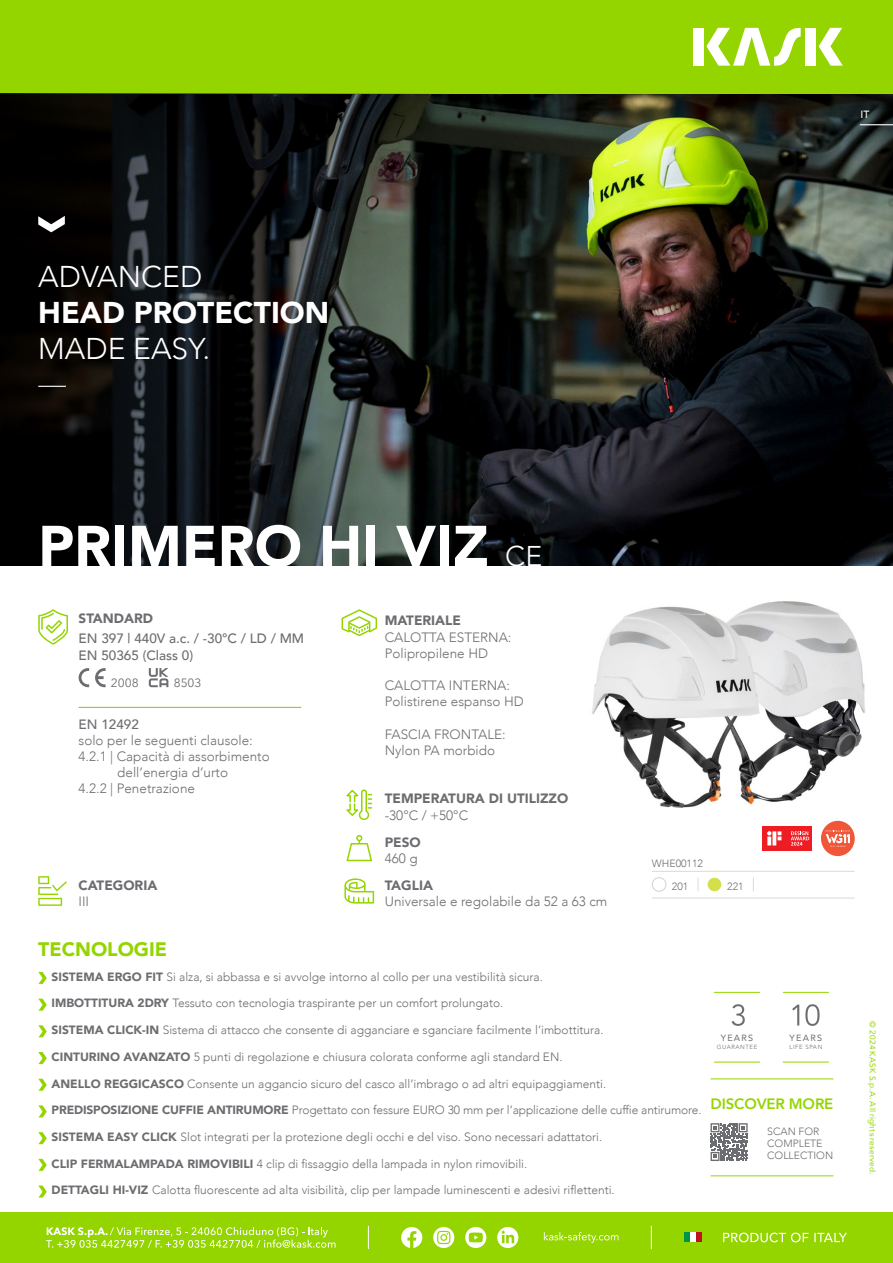
<style>
.page{position:relative;width:893px;height:1263px;background:#fff}
.page>*{position:absolute;margin:0;border:0;box-sizing:border-box;transform-origin:0 0}
.t1{font:900 57px "Avenir";color:#fff}
.t2{font:300 30px "Avenir";color:#fff}
.t3{font:900 30px "Avenir";color:#fff}
.t4{font:900 19.5px "Avenir";color:#94d500}
.t5{font:800 15px "Avenir";letter-spacing:-.01em;color:#94d500}
.t6{font:300 13.5px/16.2px "Avenir";color:#6c6d70}
.t7{font:900 13.5px "Avenir";color:#6c6d70}
.t8{font:500 13.5px/16.2px "Avenir";color:#6c6d70}
.t9{font:300 12px "Avenir";color:#6c6d70}
.t10{font:12px "Avenir Next";color:#6c6d70}
.t11{font:300 10.5px/12px "Avenir";color:#6c6d70}
.t12{font:500 10.5px "Avenir";color:#fff}
.t13{font:9px "Avenir";letter-spacing:.14em;color:#6c6d70}
.t14{font:8.25px "Avenir";letter-spacing:.025em;color:#94d500}
.t15{font:300 6px "Avenir";letter-spacing:.1em;color:#6c6d70}
.s1{font-weight:300;font-size:28.5px}
.s2{font-weight:900}
</style>
<div class="page">
<div style="left:0;top:1212px;width:893px;height:51px;background:#94d500"></div>
<div style="left:0;top:0;width:893px;height:94px;background:#94d500"></div>
<div style="left:693px;top:28px;width:11px;height:38px;background:#fff"></div>
<div style="left:805px;top:28px;width:11px;height:38px;background:#fff"></div>
<svg style="left:819px;top:28px;width:24px;height:38px"></svg>
<svg style="left:706px;top:28px;width:95px;height:38px"></svg>
<svg style="left:368px;top:1226px;width:1px;height:23px"></svg>
<svg style="left:651px;top:1226px;width:1px;height:23px"></svg>
<div style="left:684px;top:1233px;width:6px;height:9px;background:#009445"></div>
<div style="left:690px;top:1233px;width:6px;height:9px;background:#fff"></div>
<div style="left:696px;top:1233px;width:6px;height:9px;background:#bf1221"></div>
<svg style="left:723px;top:1232px;width:124px;height:10px"></svg>
<svg style="left:433px;top:1227px;width:21px;height:21px"></svg>
<svg style="left:465px;top:1227px;width:21px;height:21px"></svg>
<svg style="left:497px;top:1227px;width:21px;height:21px"></svg>
<svg style="left:401px;top:1227px;width:21px;height:21px"></svg>
<svg style="left:544px;top:1232px;width:74px;height:11px"></svg>
<svg style="left:46px;top:1227px;width:290px;height:21px"></svg>
<img style="left:446px;top:95px;width:447px;height:471px">
<hr style="left:860px;top:124px;width:33px;height:1px;background:#fff">
<img style="left:592px;top:601px;width:273px;height:255px">
<div style="left:821px;top:821px;width:34px;height:35px;background:#f05637;border-radius:50%"></div>
<svg style="left:826px;top:830px;width:24px;height:17px"></svg>
<svg style="left:344px;top:878px;width:30px;height:25px"></svg>
<svg style="left:38px;top:609px;width:30px;height:36px"></svg>
<svg style="left:342px;top:609px;width:35px;height:27px"></svg>
<svg style="left:149px;top:668px;width:19px;height:19px"></svg>
<svg style="left:79px;top:668px;width:10px;height:19px"></svg>
<svg style="left:95px;top:668px;width:11px;height:19px"></svg>
<svg style="left:346px;top:835px;width:26px;height:26px"></svg>
<svg style="left:38px;top:876px;width:29px;height:30px"></svg>
<svg style="left:346px;top:789px;width:26px;height:31px"></svg>
<hr style="left:79px;top:707px;width:222px;height:1px;background:#94d500">
<hr style="left:711px;top:1078px;width:122px;height:1px;background:#94d500">
<hr style="left:711px;top:1175px;width:122px;height:1px;background:#94d500">
<svg style="left:731px;top:1004px;width:14px;height:22px"></svg>
<hr style="left:714px;top:992px;width:46px;height:1px;background:#94d500">
<hr style="left:714px;top:1062px;width:46px;height:1px;background:#94d500">
<hr style="left:783px;top:992px;width:46px;height:1px;background:#94d500">
<hr style="left:783px;top:1062px;width:46px;height:1px;background:#94d500">
<svg style="left:805px;top:1004px;width:15px;height:22px"></svg>
<svg style="left:792px;top:1004px;width:7px;height:21px"></svg>
<svg style="left:711px;top:1123px;width:37px;height:38px"></svg>
<svg style="left:38px;top:972px;width:9px;height:12px"></svg>
<svg style="left:38px;top:1079px;width:9px;height:12px"></svg>
<svg style="left:38px;top:1025px;width:9px;height:12px"></svg>
<svg style="left:38px;top:1159px;width:9px;height:12px"></svg>
<svg style="left:38px;top:1132px;width:9px;height:12px"></svg>
<svg style="left:38px;top:998px;width:9px;height:13px"></svg>
<svg style="left:38px;top:1052px;width:9px;height:12px"></svg>
<svg style="left:38px;top:1105px;width:9px;height:12px"></svg>
<svg style="left:0;top:94px;width:446px;height:472px;background:#171a1a"></svg>
<svg style="left:38px;top:216px;width:27px;height:16px"></svg>
<svg style="left:38px;top:386px;width:28px;height:1px"></svg>
<svg style="left:762px;top:826px;width:24px;height:24px"></svg>
<svg style="left:767px;top:831px;width:4px;height:14px"></svg>
<svg style="left:772px;top:831px;width:4px;height:14px"></svg>
<svg style="left:778px;top:831px;width:3px;height:9px"></svg>
<div style="left:788px;top:826px;width:24px;height:24px;background:#ee1d23"></div>
<svg style="left:791px;top:831px;width:18px;height:15px"></svg>
<div style="left:652px;top:877px;width:14px;height:15px;border:1px solid #d1d2d4;border-radius:50%"></div>
<div style="left:708px;top:878px;width:13px;height:13px;background:#d4df4c;border-radius:50%"></div>
<hr style="left:652px;top:871px;width:203px;height:1px;background:#dadada">
<hr style="left:652px;top:898px;width:203px;height:1px;background:#dadada">
<svg style="left:698px;top:878px;width:1px;height:13px"></svg>
<svg style="left:753px;top:878px;width:1px;height:13px"></svg>
<svg style="left:38px;top:1185px;width:9px;height:12px"></svg>
<h2 class="t2" style="left:38px;top:259px;width:165px">ADVANCED</h2>
<h2 class="t3" style="left:38px;top:287px;width:293px">HEAD PROTECTION</h2>
<h2 class="t2" style="left:38px;top:331px;width:174px">MADE EASY.</h2>
<p class="t12" style="left:860px;top:105px;width:10px">IT</p>
<h1 class="t1" style="left:38px;top:497px;width:505px">PRIMERO HI VIZ <span class="s1">CE</span></h1>
<p class="t7" style="left:79px;top:607px;width:76px">STANDARD</p>
<p class="t8" style="left:79px;top:630px;width:227px">EN 397 | 440V a.c. / -30°C / LD / MM<br>EN 50365 (Class 0)</p>
<p class="t10" style="left:111px;top:673px;width:29px">2008</p>
<p class="t10" style="left:174px;top:673px;width:29px">8503</p>
<p class="t8" style="left:79px;top:715px;width:62px">EN 12492</p>
<p class="t6" style="left:79px;top:732px;width:176px">solo per le seguenti clausole:</p>
<p class="t6" style="left:79px;top:748px;width:193px">4.2.1 | Capacità di assorbimento</p>
<p class="t6" style="left:117px;top:764px;width:112px">dell’energia d’urto</p>
<p class="t6" style="left:79px;top:781px;width:118px">4.2.2 | Penetrazione</p>
<p class="t7" style="left:79px;top:873px;width:80px">CATEGORIA</p>
<p class="t6" style="left:79px;top:893px;width:12px">III</p>
<h3 class="t4" style="left:38px;top:932px;width:130px">TECNOLOGIE</h3>
<p class="t7" style="left:385px;top:609px;width:78px">MATERIALE</p>
<p class="t6" style="left:385px;top:629px;width:128px">CALOTTA ESTERNA:<br>Polipropilene HD</p>
<p class="t6" style="left:385px;top:677px;width:141px">CALOTTA INTERNA:<br>Polistirene espanso HD</p>
<p class="t6" style="left:385px;top:726px;width:122px">FASCIA FRONTALE:<br>Nylon PA morbido</p>
<p class="t7" style="left:385px;top:787px;width:185px">TEMPERATURA DI UTILIZZO</p>
<p class="t6" style="left:385px;top:807px;width:85px">-30°C / +50°C</p>
<p class="t7" style="left:385px;top:830px;width:37px">PESO</p>
<p class="t6" style="left:385px;top:850px;width:34px">460 g</p>
<p class="t7" style="left:385px;top:873px;width:50px">TAGLIA</p>
<p class="t6" style="left:385px;top:893px;width:224px">Universale e regolabile da 52 a 63 cm</p>
<p class="t9" style="left:52px;top:969px;width:493px"><span class="s2">SISTEMA ERGO FIT</span> Si alza, si abbassa e si avvolge intorno al collo per una vestibilità sicura.</p>
<p class="t9" style="left:52px;top:996px;width:453px"><span class="s2">IMBOTTITURA 2DRY</span> Tessuto con tecnologia traspirante per un comfort prolungato.</p>
<p class="t9" style="left:52px;top:1023px;width:553px"><span class="s2">SISTEMA CLICK-IN</span> Sistema di attacco che consente di agganciare e sganciare facilmente l’imbottitura.</p>
<p class="t9" style="left:52px;top:1049px;width:512px"><span class="s2">CINTURINO AVANZATO</span> 5 punti di regolazione e chiusura colorata conforme agli standard EN.</p>
<p class="t9" style="left:52px;top:1076px;width:556px"><span class="s2">ANELLO REGGICASCO</span> Consente un aggancio sicuro del casco all’imbrago o ad altri equipaggiamenti.</p>
<p class="t11" style="left:652px;top:857px;width:53px">WHE00112</p>
<p class="t11" style="left:672px;top:880px;width:18px">201</p>
<p class="t11" style="left:727px;top:880px;width:18px">221</p>
<p class="t13" style="left:721px;top:1031px;width:34px">YEARS</p>
<p class="t15" style="left:717px;top:1043px;width:42px">GUARANTEE</p>
<p class="t13" style="left:790px;top:1031px;width:34px">YEARS</p>
<p class="t15" style="left:789px;top:1043px;width:34px">LIFE SPAN</p>
<p class="t9" style="left:52px;top:1103px;width:651px"><span class="s2">PREDISPOSIZIONE CUFFIE ANTIRUMORE</span> Progettato con fessure EURO 30 mm per l’applicazione delle cuffie antirumore.</p>
<p class="t9" style="left:52px;top:1130px;width:552px"><span class="s2">SISTEMA EASY CLICK</span> Slot integrati per la protezione degli occhi e del viso. Sono necessari adattatori.</p>
<p class="t9" style="left:52px;top:1156px;width:477px"><span class="s2">CLIP FERMALAMPADA RIMOVIBILI</span> 4 clip di fissaggio della lampada in nylon rimovibili.</p>
<p class="t9" style="left:52px;top:1183px;width:565px"><span class="s2">DETTAGLI HI-VIZ</span> Calotta fluorescente ad alta visibilità, clip per lampade luminescenti e adesivi riflettenti.</p>
<p class="t5" style="left:711px;top:1092px;width:124px">DISCOVER MORE</p>
<p class="t11" style="left:767px;top:1126px;width:67px">SCAN FOR<br>COMPLETE<br>COLLECTION</p>
<p class="t14" style="left:879px;top:1021px;width:155px;rotate:90deg">© 2024 KASK S.p.A. All rights reserved.</p>
</div>
